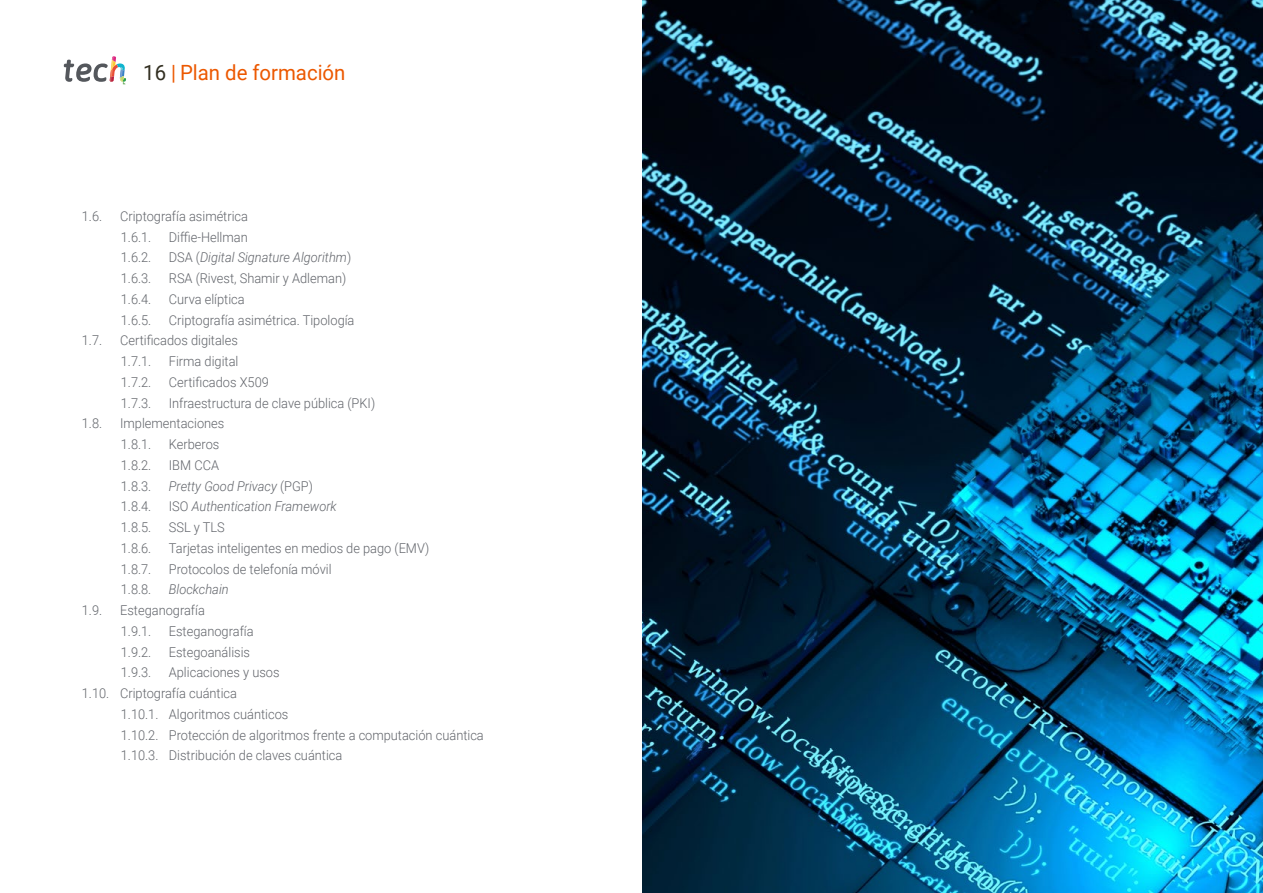
<style>
.page{position:relative;width:1263px;height:893px;background:#fff}
.page>*{position:absolute;margin:0;border:0;box-sizing:border-box;transform-origin:0 0}
.t1{font:21px "Roboto";color:#ec5800}
.t2{font:300 13.5px/20.7px "Roboto";color:#61646a;scale:.95 1}
.t3{font:italic 300 13.5px "Roboto";color:#61646a;scale:.95 1}
.s1{color:#312e20}
.s2{font-style:normal}
</style>
<div class="page">
<svg style="left:64px;top:56px;width:62px;height:28px"></svg>
<img style="left:642px;top:0;width:621px;height:893px">
<h1 class="t1" style="left:143px;top:57px;width:204px"><span class="s1">16</span> | Plan de formación</h1>
<p class="t2" style="left:82px;top:205px;width:23px">1.6.</p>
<p class="t2" style="left:120px;top:205px;width:136px">Criptografía asimétrica<br>1.6.1.</p>
<p class="t2" style="left:169px;top:226px;width:85px">Diffie-Hellman</p>
<p class="t2" style="left:121px;top:247px;width:34px">1.6.2.</p>
<p class="t3" style="left:169px;top:248px;width:193px"><span class="s2">DSA (</span>Digital Signature Algorithm<span class="s2">)</span></p>
<p class="t2" style="left:121px;top:267px;width:34px">1.6.3.</p>
<p class="t2" style="left:169px;top:267px;width:188px">RSA (Rivest, Shamir y Adleman)</p>
<p class="t2" style="left:121px;top:288px;width:34px">1.6.4.</p>
<p class="t2" style="left:169px;top:288px;width:81px">Curva elíptica</p>
<p class="t2" style="left:121px;top:309px;width:34px">1.6.5.</p>
<p class="t2" style="left:169px;top:309px;width:197px">Criptografía asimétrica. Tipología</p>
<p class="t2" style="left:82px;top:330px;width:23px">1.7.</p>
<p class="t2" style="left:120px;top:330px;width:126px">Certificados digitales<br>1.7.1.</p>
<p class="t2" style="left:169px;top:350px;width:75px">Firma digital</p>
<p class="t2" style="left:121px;top:371px;width:34px">1.7.2.</p>
<p class="t2" style="left:169px;top:371px;width:107px">Certificados X509</p>
<p class="t2" style="left:121px;top:392px;width:34px">1.7.3.</p>
<p class="t2" style="left:169px;top:392px;width:219px">Infraestructura de clave pública (PKI)</p>
<p class="t2" style="left:82px;top:413px;width:23px">1.8.</p>
<p class="t2" style="left:120px;top:413px;width:111px">Implementaciones<br>1.8.1.</p>
<p class="t2" style="left:169px;top:433px;width:55px">Kerberos</p>
<p class="t2" style="left:121px;top:454px;width:34px">1.8.2.</p>
<p class="t2" style="left:169px;top:454px;width:54px">IBM CCA</p>
<p class="t2" style="left:121px;top:475px;width:34px">1.8.3.</p>
<p class="t3" style="left:169px;top:476px;width:153px">Pretty Good Privacy <span class="s2">(PGP)</span></p>
<p class="t2" style="left:121px;top:496px;width:34px">1.8.4.</p>
<p class="t3" style="left:169px;top:497px;width:178px"><span class="s2">ISO</span> Authentication Framework</p>
<p class="t2" style="left:121px;top:516px;width:34px">1.8.5.</p>
<p class="t2" style="left:169px;top:516px;width:60px">SSL y TLS</p>
<p class="t2" style="left:121px;top:537px;width:34px">1.8.6.</p>
<p class="t2" style="left:169px;top:537px;width:276px">Tarjetas inteligentes en medios de pago (EMV)</p>
<p class="t2" style="left:121px;top:558px;width:34px">1.8.7.</p>
<p class="t2" style="left:169px;top:558px;width:173px">Protocolos de telefonía móvil</p>
<p class="t2" style="left:121px;top:579px;width:34px">1.8.8.</p>
<p class="t3" style="left:169px;top:580px;width:65px">Blockchain</p>
<p class="t2" style="left:82px;top:599px;width:23px">1.9.</p>
<p class="t2" style="left:120px;top:599px;width:91px">Esteganografía<br>1.9.1.</p>
<p class="t2" style="left:169px;top:620px;width:91px">Esteganografía</p>
<p class="t2" style="left:121px;top:641px;width:34px">1.9.2.</p>
<p class="t2" style="left:169px;top:641px;width:87px">Estegoanálisis</p>
<p class="t2" style="left:121px;top:662px;width:34px">1.9.3.</p>
<p class="t2" style="left:82px;top:662px;width:210px;text-indent:87px">Aplicaciones y usos<br>1.10. Criptografía cuántica</p>
<p class="t2" style="left:121px;top:703px;width:384px">1.10.1. Algoritmos cuánticos<br>1.10.2. Protección de algoritmos frente a computación cuántica<br>1.10.3. Distribución de claves cuántica</p>
</div>
